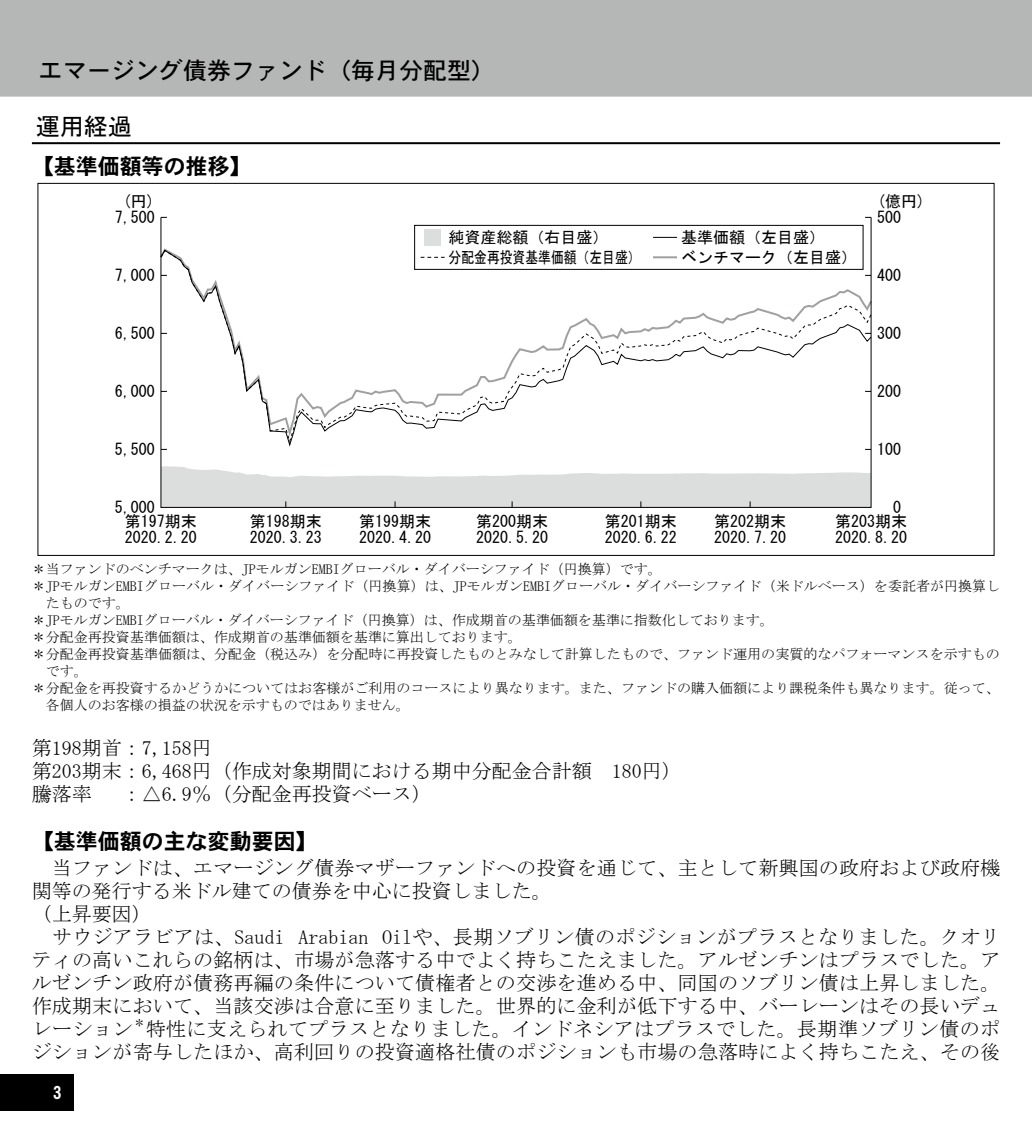
<style>
.page{position:relative;width:1032px;height:1134px;background:#fff}
.page>*{position:absolute;margin:0;border:0;box-sizing:border-box;transform-origin:0 0}
.t1{font:24px "DFHS Gothic W5 WIN RKSJ H";color:#000}
.t2{font:24px "MS Gothic";color:#000}
.t3{font:22px "DFHS Gothic W7 WIN RKSJ H";color:#000}
.t4{font:20px/23px "MS Mincho";letter-spacing:.01em;color:#000}
.t5{font:18px "DFHS Gothic W7 WIN RKSJ H";color:#fff}
.t6{font:16px/16px "MS Gothic";color:#000}
.t7{font:16px "MS Gothic";color:#000;scale:.8 1}
.t8{font:14px "MS Mincho";color:#000}
</style>
<div class="page">
<div style="left:0;top:1074px;width:74px;height:37px;background:#000"></div>
<div style="left:0;top:0;width:1032px;height:97px;background:#b5b6b6"></div>
<hr style="left:32px;top:142px;width:968px;height:2px;background:#000">
<svg style="left:162px;top:249px;width:707px;height:198px"></svg>
<svg style="left:162px;top:466px;width:707px;height:40px"></svg>
<div style="left:414px;top:225px;width:449px;height:45px;border:1px solid #000"></div>
<svg style="left:653px;top:237px;width:24px;height:1px"></svg>
<svg style="left:421px;top:257px;width:24px;height:1px"></svg>
<div style="left:424px;top:229px;width:16px;height:16px;background:#dcdddd"></div>
<hr style="left:653px;top:256px;width:24px;height:2px;background:#9fa0a0">
<p class="t1" style="left:39px;top:58px;width:458px">エマージング債券ファンド（毎月分配型）</p>
<p class="t2" style="left:36px;top:115px;width:98px">運用経過</p>
<p class="t3" style="left:32px;top:155px;width:222px">【基準価額等の推移】</p>
<p class="t6" style="left:123px;top:193px;width:33px">(円)</p>
<p class="t6" style="left:877px;top:193px;width:49px">(億円)</p>
<p class="t6" style="left:115px;top:209px;width:41px">7,500</p>
<p class="t6" style="left:877px;top:209px;width:25px">500</p>
<p class="t6" style="left:449px;top:229px;width:161px">純資産総額（右目盛）</p>
<p class="t6" style="left:681px;top:229px;width:145px">基準価額（左目盛）</p>
<p class="t7" style="left:449px;top:249px;width:241px">分配金再投資基準価額（左目盛）</p>
<p class="t6" style="left:681px;top:249px;width:177px">ベンチマーク（左目盛）</p>
<p class="t6" style="left:115px;top:267px;width:41px">7,000</p>
<p class="t6" style="left:877px;top:267px;width:25px">400</p>
<p class="t6" style="left:115px;top:325px;width:41px">6,500</p>
<p class="t6" style="left:877px;top:325px;width:25px">300</p>
<p class="t6" style="left:115px;top:383px;width:41px">6,000</p>
<p class="t6" style="left:877px;top:383px;width:25px">200</p>
<p class="t6" style="left:115px;top:441px;width:41px">5,500</p>
<p class="t6" style="left:877px;top:441px;width:25px">100</p>
<p class="t6" style="left:115px;top:499px;width:41px">5,000</p>
<p class="t6" style="left:893px;top:499px;width:9px">0</p>
<p class="t6" style="left:125px;top:513px;width:73px">第197期末<br>2020.2.20</p>
<p class="t6" style="left:250px;top:513px;width:73px">第198期末<br>2020.3.23</p>
<p class="t6" style="left:359px;top:513px;width:73px">第199期末<br>2020.4.20</p>
<p class="t6" style="left:476px;top:513px;width:73px">第200期末<br>2020.5.20</p>
<p class="t6" style="left:605px;top:513px;width:73px">第201期末<br>2020.6.22</p>
<p class="t6" style="left:714px;top:513px;width:73px">第202期末<br>2020.7.20</p>
<p class="t6" style="left:835px;top:513px;width:73px">第203期末<br>2020.8.20</p>
<p class="t8" style="left:32px;top:562px;width:632px">＊当ファンドのベンチマークは、JPモルガンEMBIグローバル・ダイバーシファイド（円換算）です。</p>
<p class="t8" style="left:32px;top:579px;width:970px">＊JPモルガンEMBIグローバル・ダイバーシファイド（円換算）は、JPモルガンEMBIグローバル・ダイバーシファイド（米ドルベース）を委託者が円換算し</p>
<p class="t8" style="left:46px;top:596px;width:86px">たものです。</p>
<p class="t8" style="left:32px;top:613px;width:744px">＊JPモルガンEMBIグローバル・ダイバーシファイド（円換算）は、作成期首の基準価額を基準に指数化しております。</p>
<p class="t8" style="left:32px;top:630px;width:492px">＊分配金再投資基準価額は、作成期首の基準価額を基準に算出しております。</p>
<p class="t8" style="left:32px;top:647px;width:969px">＊分配金再投資基準価額は、分配金（税込み）を分配時に再投資したものとみなして計算したもので、ファンド運用の実質的なパフォーマンスを示すもの</p>
<p class="t8" style="left:46px;top:664px;width:44px">です。</p>
<p class="t8" style="left:32px;top:681px;width:969px">＊分配金を再投資するかどうかについてはお客様がご利用のコースにより異なります。また、ファンドの購入価額により課税条件も異なります。従って、</p>
<p class="t8" style="left:46px;top:698px;width:366px">各個人のお客様の損益の状況を示すものではありません。</p>
<p class="t4" style="left:32px;top:736px;width:652px">第198期首：7,158円<br>第203期末：6,468円（作成対象期間における期中分配金合計額　180円）騰落率　 ：△6.9％（分配金再投資ベース）</p>
<p class="t3" style="left:32px;top:830px;width:288px">【基準価額の主な変動要因】</p>
<p class="t4" style="left:32px;top:856px;width:970px">　当ファンドは、エマージング債券マザーファンドへの投資を通じて、主として新興国の政府および政府機関等の発行する米ドル建ての債券を中心に投資しました。<br>（上昇要因）<br>　サウジアラビアは、Saudi Arabian Oilや、長期ソブリン債のポジションがプラスとなりました。クオリティの高いこれらの銘柄は、市場が急落する中でよく持ちこたえました。アルゼンチンはプラスでした。アルゼンチン政府が債務再編の条件について債権者との交渉を進める中、同国のソブリン債は上昇しました。作成期末において、当該交渉は合意に至りました。世界的に金利が低下する中、バーレーンはその長いデュレーション<sup>＊</sup>特性に支えられてプラスとなりました。インドネシアはプラスでした。長期準ソブリン債のポジションが寄与したほか、高利回りの投資適格社債のポジションも市場の急落時によく持ちこたえ、その後</p>
<p class="t5" style="left:53px;top:1084px;width:10px">3</p>
</div>
